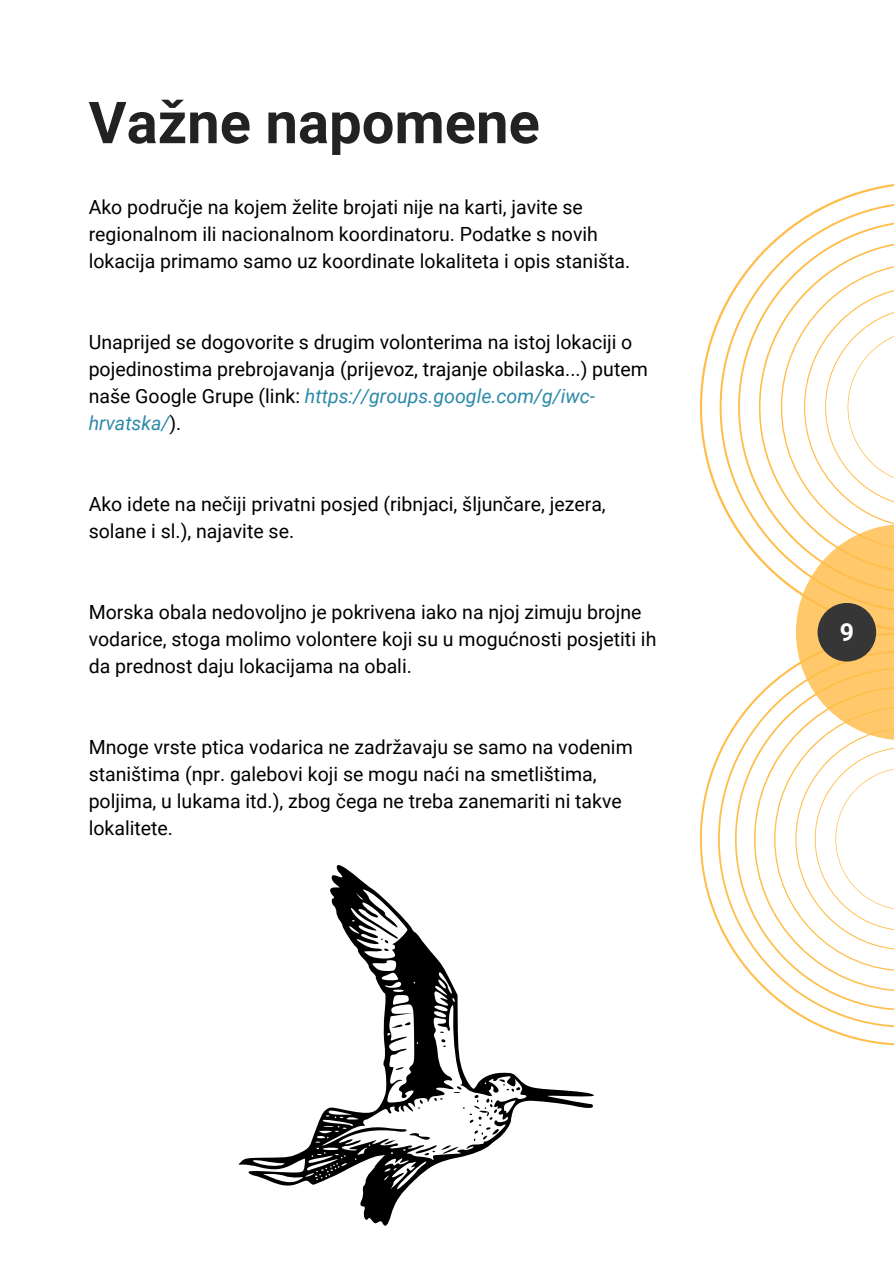
<style>
.page{position:relative;width:894px;height:1264px;background:#fff}
.page>*{position:absolute;margin:0;border:0;box-sizing:border-box;transform-origin:0 0}
.t1{font:700 57.9px "Roboto";color:#222}
.t2{font:700 24.9px "Roboto";color:#fff}
.t3{font:19.5px/27px "Roboto";color:#000}
.s1{font-style:italic;color:#2d89a8}
</style>
<div class="page">
<svg style="left:699px;top:756px;width:194px;height:289px"></svg>
<svg style="left:717px;top:701px;width:176px;height:326px"></svg>
<svg style="left:699px;top:184px;width:194px;height:314px"></svg>
<svg style="left:719px;top:201px;width:174px;height:352px"></svg>
<svg style="left:753px;top:241px;width:140px;height:750px"></svg>
<div style="left:817px;top:603px;width:58px;height:58px;background:#363636;border-radius:50%"></div>
<svg style="left:238px;top:865px;width:356px;height:361px"></svg>
<p class="t1" style="left:89px;top:89px;width:452px">Važne napomene</p>
<p class="t3" style="left:89px;top:193px;width:543px">Ako područje na kojem želite brojati nije na karti, javite se regionalnom ili nacionalnom koordinatoru. Podatke s novih lokacija primamo samo uz koordinate lokaliteta i opis staništa.</p>
<p class="t3" style="left:89px;top:328px;width:560px">Unaprijed se dogovorite s drugim volonterima na istoj lokaciji o pojedinostima prebrojavanja (prijevoz, trajanje obilaska...) putem naše Google Grupe (link: <span class="s1">https://groups.google.com/g/iwc&shy;hrvatska/</span>).</p>
<p class="t3" style="left:89px;top:490px;width:518px">Ako idete na nečiji privatni posjed (ribnjaci, šljunčare, jezera, solane i sl.), najavite se.</p>
<p class="t3" style="left:89px;top:599px;width:569px">Morska obala nedovoljno je pokrivena iako na njoj zimuju brojne vodarice, stoga molimo volontere koji su u mogućnosti posjetiti ih da prednost daju lokacijama na obali.</p>
<p class="t3" style="left:89px;top:734px;width:545px">Mnoge vrste ptica vodarica ne zadržavaju se samo na vodenim staništima (npr. galebovi koji se mogu naći na smetlištima, poljima, u lukama itd.), zbog čega ne treba zanemariti ni takve lokalitete.</p>
<p class="t2" style="left:839px;top:617px;width:16px">9</p>
</div>
